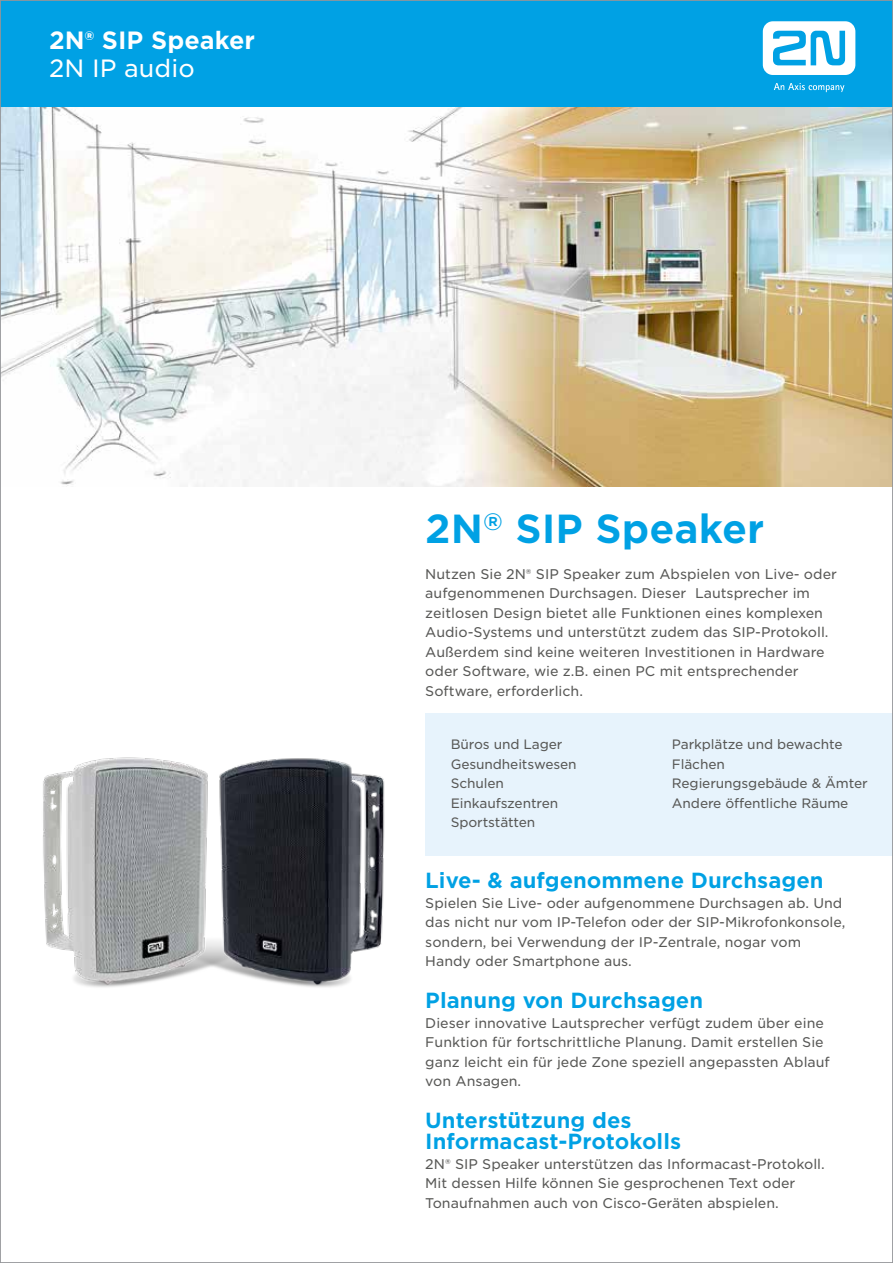
<style>
.page{position:relative;width:893px;height:1263px;background:#fff}
.page>*{position:absolute;margin:0;border:0;box-sizing:border-box;transform-origin:0 0}
.t1{font:700 39px "Gotham S Sm";color:#00a1e4}
.t2{font:700 24px "Gotham S Sm";color:#fff}
.t3{font:24px "Gotham S Sm";color:#fff}
.t4{font:700 21px/21px "Gotham S Sm";color:#00a1e4}
.t5{font:13.5px/19.5px "Gotham S Sm";color:#585856}
.t6{font:13.05px/19.5px "Gotham S Sm";letter-spacing:-.01em;color:#585856}
</style>
<div class="page">
<img style="left:2px;top:106px;width:889px;height:381px">
<div style="left:0;top:0;width:893px;height:106px;background:#00a1e4"></div>
<img style="left:43px;top:757px;width:342px;height:230px">
<div style="left:425px;top:713px;width:468px;height:143px;background:#e7f3fc"></div>
<svg style="left:763px;top:21px;width:92px;height:54px"></svg>
<svg style="left:774px;top:83px;width:70px;height:9px"></svg>
<h2 class="t2" style="left:49px;top:24px;width:207px">2N® SIP Speaker</h2>
<h2 class="t3" style="left:49px;top:52px;width:147px">2N IP audio</h2>
<h1 class="t1" style="left:425px;top:501px;width:341px">2N<sup>®</sup> SIP Speaker</h1>
<p class="t5" style="left:425px;top:564px;width:413px">Nutzen Sie 2N® SIP Speaker zum Abspielen von Live- oder aufgenommenen Durchsagen. Dieser Lautsprecher im zeitlosen Design bietet alle Funktionen eines komplexen Audio-Systems und unterstützt zudem das SIP-Protokoll.<br>Außerdem sind keine weiteren Investitionen in Hardware oder Software, wie z.B. einen PC mit entsprechender Software, erforderlich.</p>
<p class="t6" style="left:451px;top:734px;width:127px">Büros und Lager<br>Gesundheitswesen<br>Schulen<br>Einkaufszentren<br>Sportstätten</p>
<p class="t6" style="left:672px;top:734px;width:197px">Parkplätze und bewachte<br>Flächen<br>Regierungsgebäude &amp; Ämter<br>Andere öffentliche Räume</p>
<h3 class="t4" style="left:425px;top:870px;width:400px">Live- &amp; aufgenommene Durchsagen</h3>
<p class="t5" style="left:425px;top:893px;width:422px">Spielen Sie Live- oder aufgenommene Durchsagen ab. Und das nicht nur vom IP-Telefon oder der SIP-Mikrofonkonsole, sondern, bei Verwendung der IP-Zentrale, nogar vom Handy oder Smartphone aus.</p>
<h3 class="t4" style="left:425px;top:990px;width:279px">Planung von Durchsagen</h3>
<p class="t5" style="left:425px;top:1013px;width:406px">Dieser innovative Lautsprecher verfügt zudem über eine Funktion für fortschrittliche Planung. Damit erstellen Sie ganz leicht ein für jede Zone speziell angepassten Ablauf von Ansagen.</p>
<h3 class="t4" style="left:425px;top:1110px;width:257px">Unterstützung des<br>Informacast-Protokolls</h3>
<p class="t5" style="left:425px;top:1154px;width:401px">2N® SIP Speaker unterstützen das Informacast-Protokoll.<br>Mit dessen Hilfe können Sie gesprochenen Text oder<br>Tonaufnahmen auch von Cisco-Geräten abspielen.</p>
</div>
